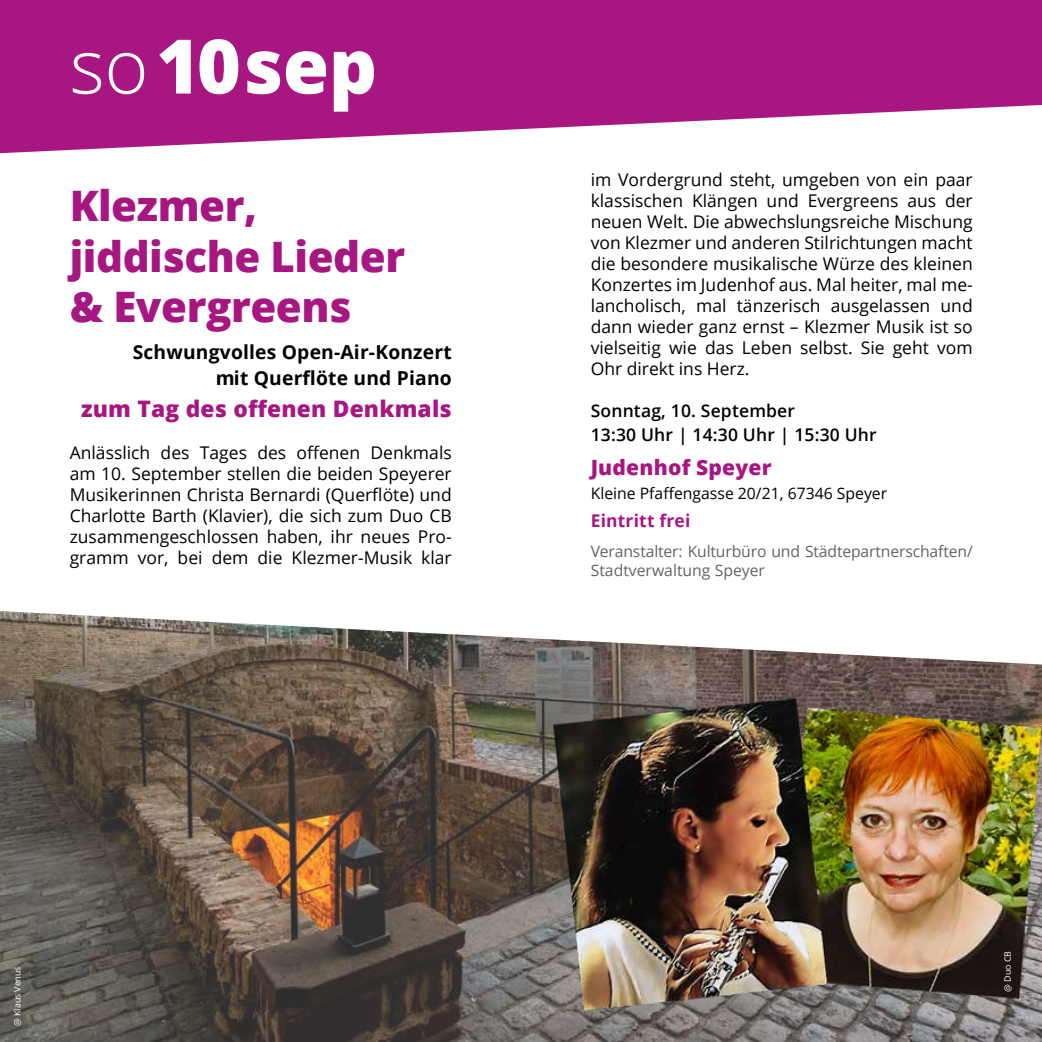
<style>
.page{position:relative;width:1042px;height:1042px;background:#fff}
.page>*{position:absolute;margin:0;border:0;box-sizing:border-box;transform-origin:0 0}
.t1{font:800 75.25px "Open Sans";letter-spacing:-.005em;color:#fff}
.t2{font:800 42px/50.4px "Open Sans";letter-spacing:-.01em;color:#a71681}
.t3{font:800 22.75px "Open Sans";letter-spacing:.01em;color:#a71681}
.t4{font:800 21px "Open Sans";letter-spacing:.01em;color:#a71681}
.t5{font:700 19.25px/26.2px "Open Sans";letter-spacing:.01em;color:#000;text-align:right}
.t6{font:17.5px/21px "Open Sans";color:#000;text-align:justify}
.t7{font:600 17.5px/24.5px "Open Sans";letter-spacing:.01em;color:#000}
.t8{font:700 17.5px "Open Sans";letter-spacing:.01em;color:#a71681}
.t9{font:15.75px/18.9px "Open Sans";letter-spacing:-.01em;color:#646363}
.t10{font:15.75px "Open Sans";color:#000}
.t11{font:8.75px "Open Sans";color:#fff}
.s1{font-weight:300}
</style>
<div class="page">
<svg style="left:0;top:0;width:1042px;height:153px;fill:#a71681"></svg>
<img style="left:0;top:611px;width:1042px;height:431px">
<img style="left:548px;top:688px;width:494px;height:339px">
<h1 class="t1" style="left:70px;top:9px;width:309px"><span class="s1">so</span>10sep</h1>
<h2 class="t2" style="left:70px;top:179px;width:337px">Klezmer, jiddische Lieder &amp; Evergreens</h2>
<p class="t5" style="left:133px;top:338px;width:320px">Schwungvolles Open-Air-Konzert mit Querflöte und Piano</p>
<h3 class="t3" style="left:81px;top:391px;width:372px">zum Tag des offenen Denkmals</h3>
<p class="t6" style="left:70px;top:441px;width:383px">Anlässlich des Tages des offenen Denkmals am 10. September stellen die beiden Speyerer Musikerinnen Christa Bernardi (Querflöte) und Charlotte Barth (Klavier), die sich zum Duo CB zusammengeschlossen haben, ihr neues Pro&shy;gramm vor, bei dem die Klezmer-Musik klar</p>
<p class="t6" style="left:591px;top:169px;width:383px">im Vordergrund steht, umgeben von ein paar klassischen Klängen und Evergreens aus der neuen Welt. Die abwechslungsreiche Mischung von Klezmer und anderen Stilrichtungen macht die besondere musikalische Würze des kleinen Konzertes im Judenhof aus. Mal heiter, mal me&shy;lancholisch, mal tänzerisch ausgelassen und dann wieder ganz ernst – Klezmer Musik ist so vielseitig wie das Leben selbst. Sie geht vom Ohr direkt ins Herz.</p>
<p class="t7" style="left:591px;top:398px;width:288px">Sonntag, 10. September<br>13:30 Uhr | 14:30 Uhr | 15:30 Uhr</p>
<p class="t4" style="left:591px;top:451px;width:182px">Judenhof Speyer</p>
<p class="t10" style="left:591px;top:483px;width:298px">Kleine Pfaffengasse 20/21, 67346 Speyer</p>
<p class="t8" style="left:591px;top:508px;width:101px">Eintritt frei</p>
<p class="t9" style="left:591px;top:541px;width:383px">Veranstalter: Kulturbüro und Städtepartnerschaften/<br>Stadtverwaltung Speyer</p>
<p class="t11" style="left:11px;top:1026px;width:61px;rotate:-90deg">@ Klaus Venus</p>
<p class="t11" style="left:1001px;top:992px;width:42px;rotate:-90deg">@ Duo CB</p>
</div>
